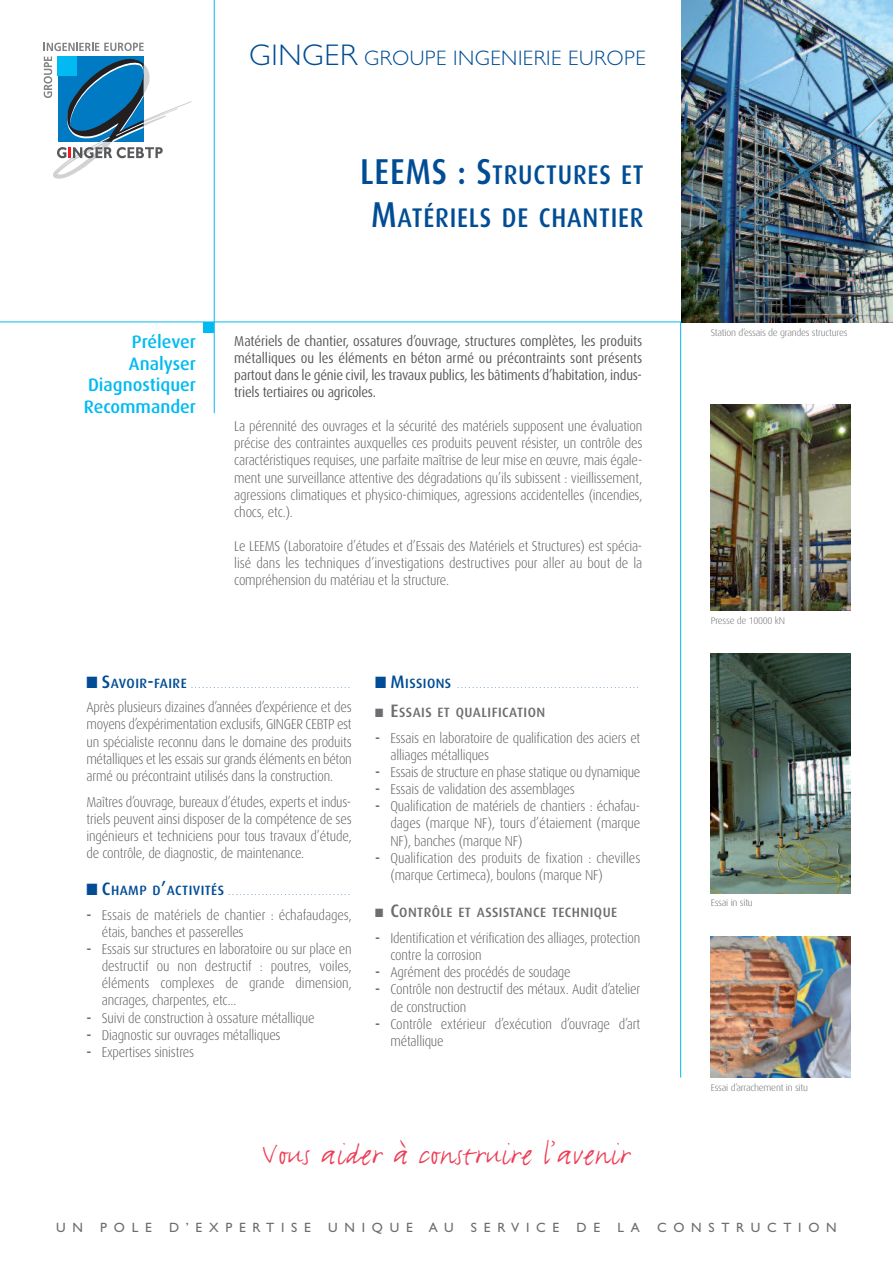
<style>
.page{position:relative;width:893px;height:1263px;background:#fff}
.page>*{position:absolute;margin:0;border:0;box-sizing:border-box;transform-origin:0 0}
.t1{font:34.5px "FF Justlefthand";letter-spacing:.025em;color:#ee3d56}
.t2{font:500 27px/43.2px "Dax";letter-spacing:.035em;color:#014d95;text-align:center;scale:.9 1}
.t3{font:300 21px "Gill Sans";letter-spacing:.025em;color:#014d95}
.t4{font:500 18px/21.6px "Dax";color:#00baf1;text-align:right}
.t5{font:300 14.25px/17.1px "Dax";letter-spacing:-.015em;color:#57585a;text-align:justify;scale:.9 1}
.t6{font:14.25px/17.1px "Dax";letter-spacing:-.015em;color:#57585a;text-align:justify;scale:.9 1}
.t7{font:500 13.5px "Dax";letter-spacing:.035em;color:#6c6d70}
.t8{font:13.5px "Gill Sans";letter-spacing:.5em;color:#6c6d70}
.t9{font:300 9.75px "Dax";letter-spacing:-.025em;color:#6c6d70}
.t10{font:300 7.5px "Arial";color:#01529a;scale:.9 1}
.s1{font-size:30px}
.s2{font-size:36px}
.s3{color:#014d95}
.s4{font-family:"Dax";font-weight:500;font-size:18px;color:#014d95}
.s5{font-family:"Dax";font-weight:500;font-size:13.5px;color:#014d95}
.s6{font-weight:500}
.s7{font-size:18px}
</style>
<div class="page">
<img style="left:681px;top:0;width:212px;height:322px">
<hr style="left:680px;top:322px;width:1px;height:755px;background:#00baf1">
<hr style="left:214px;top:0;width:1px;height:413px;background:#00baf1">
<hr style="left:0;top:322px;width:680px;height:1px;background:#00baf1">
<div style="left:203px;top:322px;width:11px;height:11px;background:#00baf1"></div>
<div style="left:58px;top:56px;width:19px;height:20px;background:#00baf1"></div>
<svg style="left:44px;top:57px;width:148px;height:122px"></svg>
<svg style="left:44px;top:43px;width:100px;height:8px"></svg>
<img style="left:710px;top:404px;width:140px;height:207px">
<img style="left:710px;top:654px;width:140px;height:239px">
<img style="left:710px;top:936px;width:140px;height:142px">
<h3 class="t3" style="left:249px;top:50px;width:398px"><span class="s1">GINGER</span> GROUPE INGENIERIE EUROPE</h3>
<h2 class="t2" style="left:360px;top:154px;width:316px"><span class="s2">LEEMS : S</span>TRUCTURES ET<br><span class="s2">M</span>ATÉRIELS DE CHANTIER</h2>
<p class="t4" style="left:84px;top:332px;width:114px">Prélever<br>Analyser<br>Diagnostiquer<br>Recommander</p>
<p class="t6" style="left:234px;top:333px;width:455px">Matériels de chantier, ossatures d’ouvrage, structures complètes, les produits métalliques ou les éléments en béton armé ou précontraints sont présents partout dans le génie civil, les travaux publics, les bâtiments d’habitation, indus&shy;triels tertiaires ou agricoles.</p>
<p class="t5" style="left:234px;top:419px;width:455px">La pérennité des ouvrages et la sécurité des matériels supposent une évaluation précise des contraintes auxquelles ces produits peuvent résister, un contrôle des caractéristiques requises, une parfaite maîtrise de leur mise en œuvre, mais égale&shy;ment une surveillance attentive des dégradations qu’ils subissent : vieillissement, agressions climatiques et physico-chimiques, agressions accidentelles (incendies, chocs, etc.).</p>
<p class="t5" style="left:234px;top:539px;width:455px">Le LEEMS (Laboratoire d’études et d’Essais des Matériels et Structures) est spécia&shy;lisé dans les techniques d’investigations destructives pour aller au bout de la compréhension du matériau et la structure.</p>
<p class="t10" style="left:86px;top:682px;width:294px"><span class="s3">■</span><span class="s4">S</span><span class="s5">AVOIR</span><span class="s4">-</span><span class="s5">FAIRE</span> ...........................................</p>
<p class="t5" style="left:86px;top:700px;width:296px">Après plusieurs dizaines d’années d’expérience et des moyens d’expérimentation exclusifs, GINGER CEBTP est un spécialiste reconnu dans le domaine des produits métalliques et les essais sur grands éléments en béton armé ou précontraint utilisés dans la construction.</p>
<p class="t5" style="left:86px;top:795px;width:296px">Maîtres d’ouvrage, bureaux d’études, experts et indus&shy;triels peuvent ainsi disposer de la compétence de ses ingénieurs et techniciens pour tous travaux d’étude, de contrôle, de diagnostic, de maintenance.</p>
<p class="t10" style="left:86px;top:890px;width:294px"><span class="s3">■</span><span class="s4">C</span><span class="s5">HAMP D</span><span class="s4">’</span><span class="s5">ACTIVITÉS</span> .................................</p>
<p class="t5" style="left:102px;top:908px;width:279px;text-indent:-15px"><span class="s6">-</span> Essais de matériels de chantier : échafaudages, étais, banches et passerelles</p>
<p class="t5" style="left:102px;top:942px;width:279px;text-indent:-15px"><span class="s6">-</span> Essais sur structures en laboratoire ou sur place en destructif ou non destructif : poutres, voiles, éléments complexes de grande dimension, ancrages, charpentes, etc...</p>
<p class="t5" style="left:86px;top:1011px;width:255px"><span class="s6">-</span> Suivi de construction à ossature métallique</p>
<p class="t5" style="left:86px;top:1028px;width:217px"><span class="s6">-</span> Diagnostic sur ouvrages métalliques</p>
<p class="t5" style="left:86px;top:1045px;width:121px"><span class="s6">-</span> Expertises sinistres</p>
<p class="t10" style="left:375px;top:682px;width:294px"><span class="s3">■</span><span class="s4">M</span><span class="s5">ISSIONS</span> .................................................</p>
<p class="t7" style="left:375px;top:706px;width:172px">■ <span class="s7">E</span>SSAIS ET QUALIFICATION</p>
<p class="t5" style="left:390px;top:731px;width:279px;text-indent:-15px"><span class="s6">-</span> Essais en laboratoire de qualification des aciers et alliages métalliques</p>
<p class="t5" style="left:375px;top:765px;width:296px"><span class="s6">-</span> Essais de structure en phase statique ou dynamique</p>
<p class="t5" style="left:375px;top:782px;width:223px"><span class="s6">-</span> Essais de validation des assemblages</p>
<p class="t5" style="left:390px;top:799px;width:279px;text-indent:-15px"><span class="s6">-</span> Qualification de matériels de chantiers : échafau&shy;dages (marque NF), tours d’étaiement (marque NF), banches (marque NF)</p>
<p class="t5" style="left:390px;top:851px;width:279px;text-indent:-15px"><span class="s6">-</span> Qualification des produits de fixation : chevilles (marque Certimeca), boulons (marque NF)</p>
<p class="t7" style="left:375px;top:906px;width:244px">■ <span class="s7">C</span>ONTRÔLE ET ASSISTANCE TECHNIQUE</p>
<p class="t5" style="left:390px;top:931px;width:279px;text-indent:-15px"><span class="s6">-</span> Identification et vérification des alliages, protection contre la corrosion</p>
<p class="t5" style="left:375px;top:965px;width:219px"><span class="s6">-</span> Agrément des procédés de soudage</p>
<p class="t5" style="left:390px;top:982px;width:279px;text-indent:-15px"><span class="s6">-</span> Contrôle non destructif des métaux. Audit d’atelier de construction</p>
<p class="t5" style="left:390px;top:1017px;width:279px;text-indent:-15px"><span class="s6">-</span> Contrôle extérieur d’exécution d’ouvrage d’art métallique</p>
<h1 class="t1" style="left:263px;top:1130px;width:369px">Vous aider à construire l’avenir</h1>
<p class="t9" style="left:711px;top:329px;width:138px">Station d’essais de grandes structures</p>
<p class="t9" style="left:711px;top:617px;width:76px">Presse de 10000 kN</p>
<p class="t9" style="left:711px;top:899px;width:44px">Essai in situ</p>
<p class="t9" style="left:711px;top:1084px;width:99px">Essai d’arrachement in situ</p>
<p class="t8" style="left:56px;top:1222px;width:28px">U N</p>
<p class="t8" style="left:100px;top:1222px;width:53px">POLE</p>
<p class="t8" style="left:169px;top:1222px;width:143px">D’EXPERTISE</p>
<p class="t8" style="left:328px;top:1222px;width:127px">UNIQUE AU</p>
<p class="t8" style="left:471px;top:1222px;width:90px">SERVICE</p>
<p class="t8" style="left:577px;top:1222px;width:25px">D E</p>
<p class="t8" style="left:617px;top:1222px;width:24px">L A</p>
<p class="t8" style="left:657px;top:1222px;width:181px">CONSTRUCTION</p>
</div>
